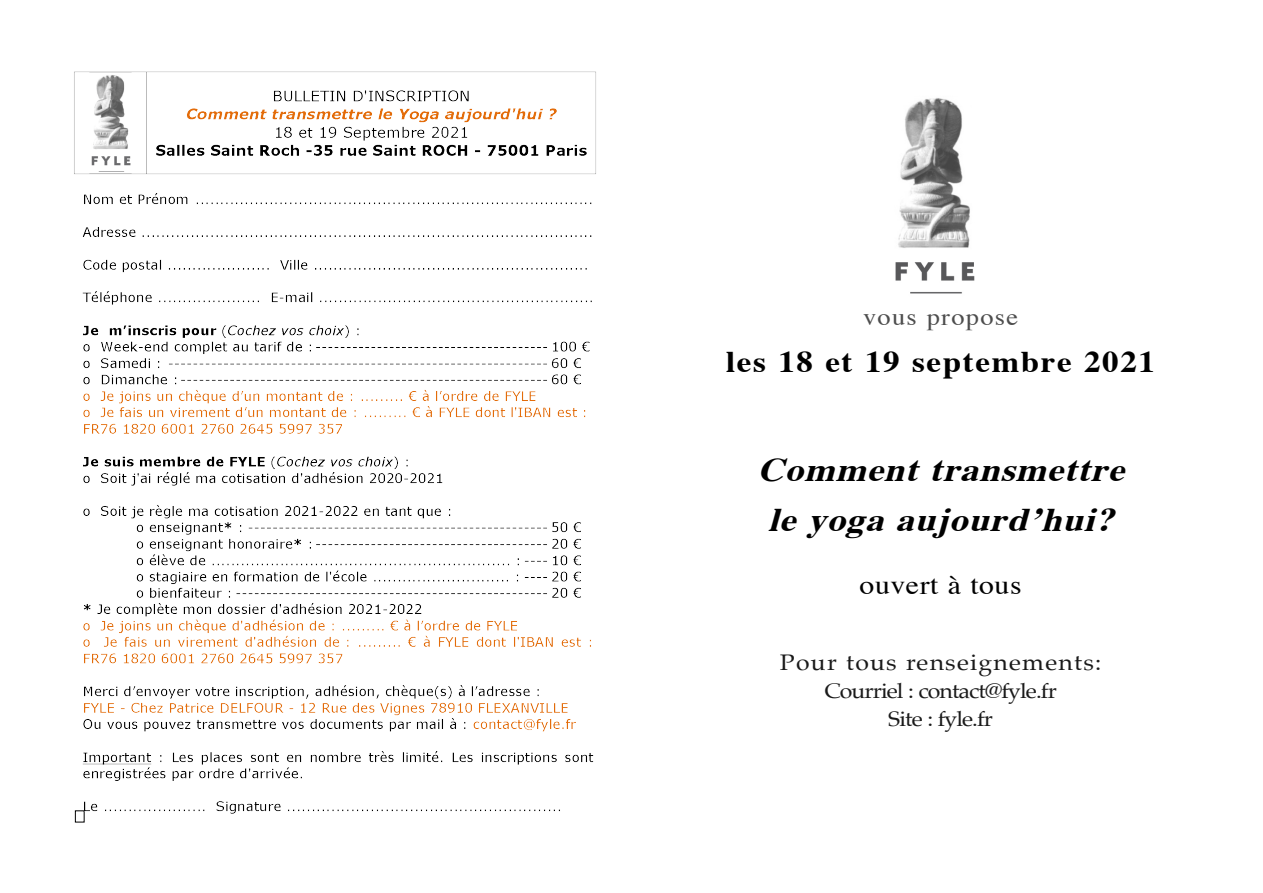
<style>
.page{position:relative;width:1263px;height:893px;background:#fff}
.page>*{position:absolute;margin:0;border:0;box-sizing:border-box;transform-origin:0 0}
.t1{font:italic 700 33px/49.5px "Times";color:#000;text-align:center;scale:1.1 1}
.t2{font:700 30px "Times";letter-spacing:.05em;color:#000;scale:1.1 1}
.t3{font:27px "Times";letter-spacing:.02em;color:#000;scale:1.1 1}
.t4{font:24px "Times";letter-spacing:.05em;color:#4d4d4d;scale:1.1 1}
.t5{font:22.5px "Palatino";letter-spacing:.05em;color:#1a1a1a;scale:1.1 1}
.t6{font:21px/27.8px "Palatino";letter-spacing:-.04em;color:#1a1a1a;text-align:center;scale:1.1 1}
</style>
<div class="page">
<img style="left:895px;top:98px;width:80px;height:196px">
<img style="left:74px;top:71px;width:522px;height:752px">
<p class="t4" style="left:863px;top:307px;width:143px">vous propose</p>
<p class="t2" style="left:726px;top:349px;width:392px">les 18 et 19 septembre 2021</p>
<p class="t1" style="left:758px;top:448px;width:343px">Comment transmettre le yoga aujourd’hui?</p>
<p class="t3" style="left:860px;top:573px;width:149px">ouvert à tous</p>
<p class="t5" style="left:780px;top:651px;width:294px">Pour tous renseignements:</p>
<p class="t6" style="left:824px;top:678px;width:213px">Courriel : contact@fyle.fr<br>Site : fyle.fr</p>
</div>
